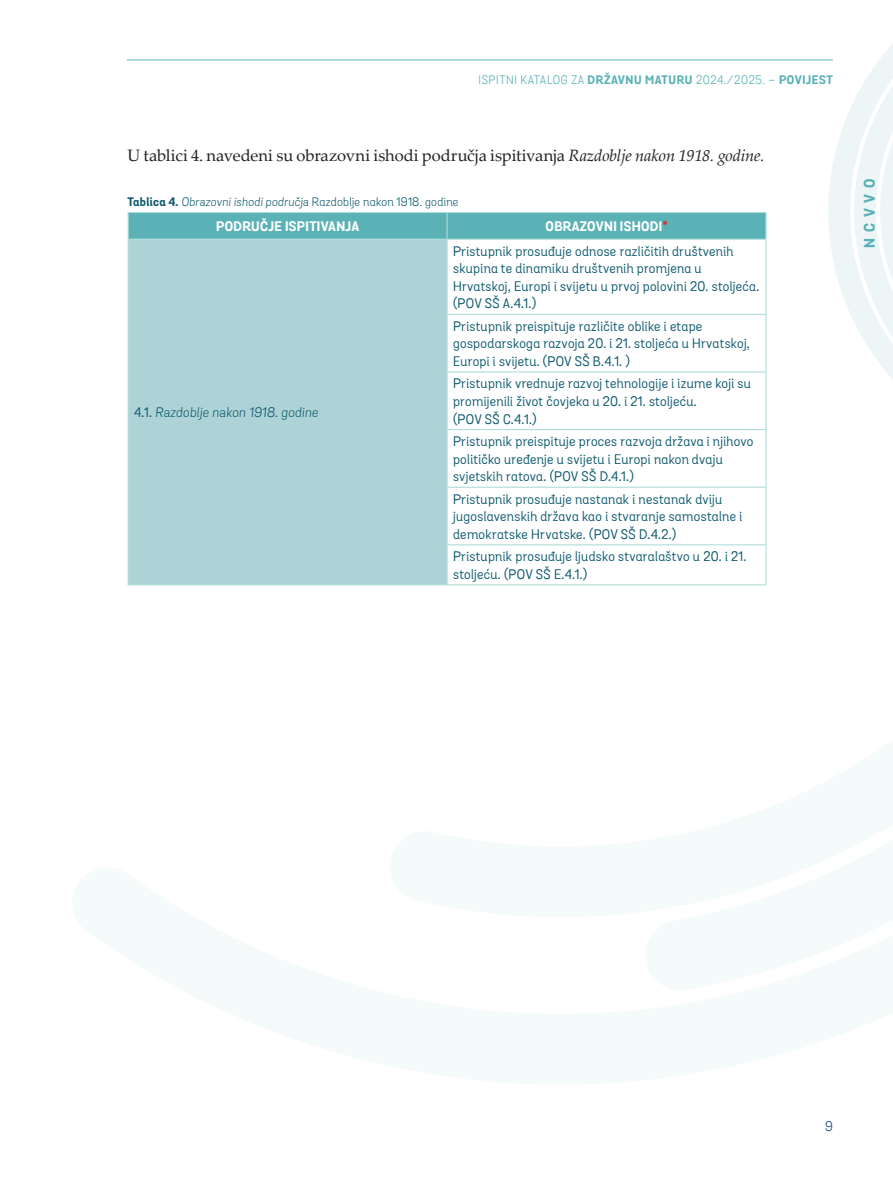
<style>
.page{position:relative;width:893px;height:1191px;background:#fff}
.page>*{position:absolute;margin:0;border:0;box-sizing:border-box;transform-origin:0 0}
.t1{font:16.5px "Palatino Linotype";letter-spacing:-.005em;color:#231f20}
.t2{font:15px "Grota Sans Alt Bold 40648";letter-spacing:.395em;color:#5ab1b6}
.t3{font:13.5px/17.5px "Grota Sans Alt Regular 96724";letter-spacing:.025em;color:#0d596f}
.t4{font:13.5px "Grota Sans Alt Bold 40648";letter-spacing:.025em;color:#fff}
.t5{font:13.5px "Grota Sans Alt Book Italic 08153";letter-spacing:.025em;color:#0d596f}
.t6{font:13.5px "Grota Sans Alt Book 67682";color:#1f448c}
.t7{font:12px "Grota Sans Alt Book 67682";letter-spacing:.025em;color:#0d596f}
.t8{font:12px "Grota Sans Alt Book 67682";letter-spacing:.05em;color:#5ab1b6}
.s1{font-family:"Grota Sans Alt Bold 40648"}
.s2{font-style:italic}
.s3{font-family:"Grota Sans Alt";font-weight:700}
.s4{font-family:"Grota Sans Alt Book Italic 08153"}
.s5{font-family:"Grota Sans Alt Regular 96724"}
</style>
<div class="page">
<svg style="left:386px;top:44px;width:507px;height:542px"></svg>
<div style="left:128px;top:239px;width:319px;height:346px;background:#aed3d6"></div>
<hr style="left:447px;top:239px;width:319px;height:1px;background:#afded8">
<hr style="left:765px;top:240px;width:1px;height:74px;background:#afded8">
<hr style="left:446px;top:314px;width:320px;height:1px;background:#afded8">
<hr style="left:765px;top:315px;width:1px;height:56px;background:#afded8">
<hr style="left:446px;top:371px;width:320px;height:1px;background:#afded8">
<hr style="left:765px;top:372px;width:1px;height:57px;background:#afded8">
<hr style="left:446px;top:429px;width:320px;height:1px;background:#afded8">
<hr style="left:765px;top:430px;width:1px;height:56px;background:#afded8">
<hr style="left:446px;top:486px;width:320px;height:2px;background:#afded8">
<hr style="left:765px;top:488px;width:1px;height:56px;background:#afded8">
<hr style="left:446px;top:544px;width:320px;height:1px;background:#afded8">
<hr style="left:765px;top:545px;width:1px;height:39px;background:#afded8">
<hr style="left:447px;top:584px;width:319px;height:1px;background:#afded8">
<svg style="left:128px;top:212px;width:638px;height:27px;background:#5eb3b7"></svg>
<hr style="left:446px;top:213px;width:2px;height:26px;background:#afded8">
<hr style="left:128px;top:584px;width:319px;height:1px;background:#afded8">
<hr style="left:128px;top:239px;width:319px;height:1px;background:#afded8">
<hr style="left:128px;top:240px;width:1px;height:74px;background:#afded8">
<hr style="left:446px;top:240px;width:2px;height:74px;background:#afded8">
<hr style="left:128px;top:314px;width:1px;height:58px;background:#afded8">
<hr style="left:446px;top:315px;width:2px;height:56px;background:#afded8">
<hr style="left:128px;top:372px;width:1px;height:57px;background:#afded8">
<hr style="left:446px;top:372px;width:2px;height:57px;background:#afded8">
<hr style="left:128px;top:429px;width:1px;height:58px;background:#afded8">
<hr style="left:446px;top:430px;width:2px;height:56px;background:#afded8">
<hr style="left:128px;top:487px;width:1px;height:58px;background:#afded8">
<hr style="left:446px;top:488px;width:2px;height:56px;background:#afded8">
<hr style="left:128px;top:545px;width:1px;height:39px;background:#afded8">
<hr style="left:446px;top:545px;width:2px;height:39px;background:#afded8">
<p class="t8" style="left:478px;top:72px;width:356px">ISPITNI KATALOG ZA <span class="s1">DRŽAVNU MATURU</span> 2024./2025. – <span class="s1">POVIJEST</span></p>
<p class="t1" style="left:128px;top:144px;width:639px">U tablici 4. navedeni su obrazovni ishodi područja ispitivanja <span class="s2">Razdoblje nakon 1918. godine.</span></p>
<p class="t7" style="left:128px;top:194px;width:332px"><span class="s3">Tablica 4.</span> <span class="s4">Obrazovni ishodi područja</span> Razdoblje nakon 1918. godine</p>
<p class="t4" style="left:216px;top:218px;width:145px">PODRUČJE ISPITIVANJA</p>
<p class="t4" style="left:546px;top:218px;width:123px">OBRAZOVNI ISHODI<sup>*</sup></p>
<p class="t5" style="left:134px;top:404px;width:185px"><span class="s5">4.1.</span> Razdoblje nakon 1918. godine</p>
<p class="t3" style="left:453px;top:242px;width:308px">Pristupnik prosuđuje odnose različitih društvenih skupina te dinamiku društvenih promjena u Hrvatskoj, Europi i svijetu u prvoj polovini 20. stoljeća. (POV SŠ A.4.1.)</p>
<p class="t3" style="left:453px;top:318px;width:298px">Pristupnik preispituje različite oblike i etape gospodarskoga razvoja 20. i 21. stoljeća u Hrvatskoj,<br>Europi i svijetu. (POV SŠ B.4.1. )</p>
<p class="t3" style="left:453px;top:375px;width:299px">Pristupnik vrednuje razvoj tehnologije i izume koji su promijenili život čovjeka u 20. i 21. stoljeću.<br>(POV SŠ C.4.1.)</p>
<p class="t3" style="left:453px;top:433px;width:302px">Pristupnik preispituje proces razvoja država i njihovo političko uređenje u svijetu i Europi nakon dvaju svjetskih ratova. (POV SŠ D.4.1.)</p>
<p class="t3" style="left:453px;top:490px;width:291px">Pristupnik prosuđuje nastanak i nestanak dviju jugoslavenskih država kao i stvaranje samostalne i demokratske Hrvatske. (POV SŠ D.4.2.)</p>
<p class="t3" style="left:453px;top:548px;width:295px">Pristupnik prosuđuje ljudsko stvaralaštvo u 20. i 21. stoljeću. (POV SŠ E.4.1.)</p>
<p class="t2" style="left:860px;top:248px;width:71px;rotate:-90deg">NCVVO</p>
<p class="t6" style="left:825px;top:1118px;width:9px">9</p>
</div>
